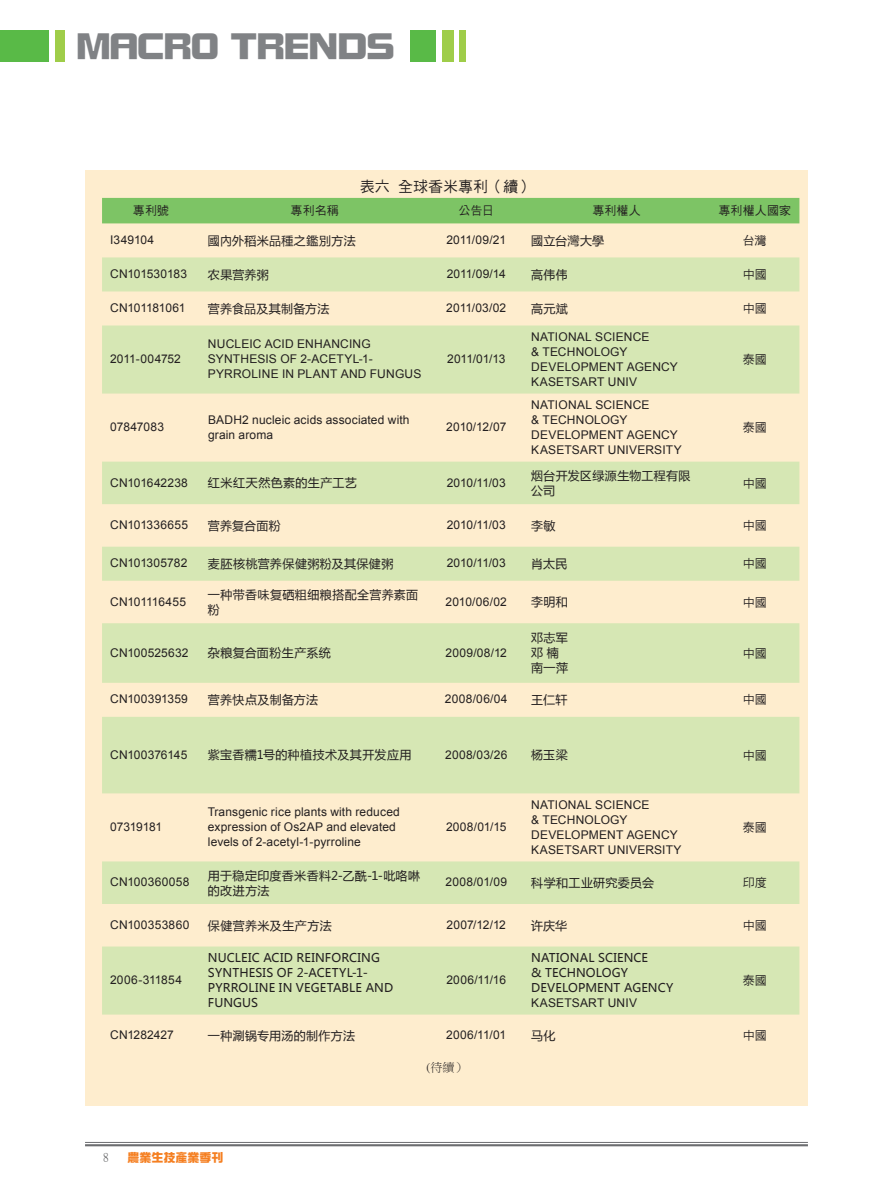
<style>
.page{position:relative;width:893px;height:1191px;background:#fff}
.page>*{position:absolute;margin:0;border:0;box-sizing:border-box;transform-origin:0 0}
.t1{font:36px "DF Zong Yi W9 WINP BF";color:#808285}
.t2{font:15px "DF Hei W5 WIN BF";color:#231f20}
.t3{font:12px/15px "Arial";letter-spacing:.015em;color:#231f20}
.t4{font:12px/15px "Microsoft Ya Hei";letter-spacing:.02em;color:#231f20}
.t5{font:12px "DF Hei W5 WINP BF";letter-spacing:-.005em;color:#231f20}
.t6{font:12px "Arial";letter-spacing:-.005em;color:#231f20}
.t7{font:12px "Microsoft Ya Hei";letter-spacing:.04em;color:#231f20}
.t8{font:12px "Microsoft Ya Hei";letter-spacing:.045em;color:#231f20}
.t9{font:12px "Arial";letter-spacing:-.01em;color:#231f20}
.t10{font:12px "Arial";letter-spacing:-.02em;color:#231f20}
.t11{font:12px "Arial";letter-spacing:-.015em;color:#231f20}
.t12{font:12px "DF Zong Yi W9 WINP BF";color:#f57f21}
.t13{font:12px "Arial";letter-spacing:-.025em;color:#231f20}
.t14{font:12px "P Ming Li U";color:#231f20}
.t15{font:12px "P Ming Li U";color:#57585a}
</style>
<div class="page">
<hr style="left:85px;top:1142px;width:723px;height:1px;background:#6c6d70">
<hr style="left:85px;top:1144px;width:723px;height:2px;background:#6c6d70">
<div style="left:410px;top:30px;width:26px;height:32px;background:#59ba47"></div>
<div style="left:442px;top:30px;width:12px;height:32px;background:#9fcd49"></div>
<div style="left:459px;top:30px;width:7px;height:32px;background:#9fcd49"></div>
<div style="left:55px;top:30px;width:9px;height:32px;background:#9fcd49"></div>
<div style="left:0;top:30px;width:48px;height:32px;background:#59ba47"></div>
<div style="left:85px;top:170px;width:723px;height:936px;background:#feedce"></div>
<div style="left:102px;top:198px;width:697px;height:25px;background:#7dc465"></div>
<svg style="left:102px;top:257px;width:697px;height:757px;fill:#d6e7b4"></svg>
<h1 class="t1" style="left:77px;top:28px;width:319px">MACRO TRENDS</h1>
<p class="t2" style="left:360px;top:179px;width:175px">表六全球香米專利（續）</p>
<p class="t5" style="left:133px;top:205px;width:38px">專利號</p>
<p class="t5" style="left:291px;top:205px;width:50px">專利名稱</p>
<p class="t5" style="left:458px;top:205px;width:37px">公告日</p>
<p class="t5" style="left:592px;top:205px;width:50px">專利權人</p>
<p class="t5" style="left:718px;top:205px;width:74px">專利權人國家</p>
<p class="t3" style="left:110px;top:232px;width:46px">I349104</p>
<p class="t4" style="left:208px;top:232px;width:149px">國內外稻米品種之鑑別方法</p>
<p class="t3" style="left:446px;top:232px;width:61px">2011/09/21</p>
<p class="t4" style="left:531px;top:232px;width:75px">國立台灣大學</p>
<p class="t5" style="left:743px;top:234px;width:25px">台灣</p>
<p class="t9" style="left:110px;top:266px;width:78px">CN101530183</p>
<p class="t4" style="left:208px;top:266px;width:62px">农果营养粥</p>
<p class="t3" style="left:447px;top:266px;width:61px">2011/09/14</p>
<p class="t4" style="left:531px;top:266px;width:38px">高伟伟</p>
<p class="t5" style="left:743px;top:268px;width:25px">中國</p>
<p class="t10" style="left:110px;top:300px;width:77px">CN101181061</p>
<p class="t4" style="left:208px;top:300px;width:123px">营养食品及其制备方法</p>
<p class="t3" style="left:446px;top:300px;width:61px">2011/03/02</p>
<p class="t4" style="left:531px;top:300px;width:38px">高元斌</p>
<p class="t5" style="left:743px;top:302px;width:25px">中國</p>
<p class="t6" style="left:110px;top:351px;width:72px">2011-004752</p>
<p class="t3" style="left:208px;top:336px;width:215px">NUCLEIC ACID ENHANCING<br>SYNTHESIS OF 2-ACETYL-1-<br>PYRROLINE IN PLANT AND FUNGUS</p>
<p class="t3" style="left:447px;top:351px;width:60px">2011/01/13</p>
<p class="t3" style="left:110px;top:419px;width:55px">07847083</p>
<p class="t3" style="left:208px;top:412px;width:203px">BADH2 nucleic acids associated with grain aroma</p>
<p class="t3" style="left:446px;top:419px;width:62px">2010/12/07</p>
<p class="t3" style="left:531px;top:329px;width:148px">NATIONAL SCIENCE<br>&amp; TECHNOLOGY<br>DEVELOPMENT AGENCY<br>KASETSART UNIV</p>
<p class="t3" style="left:531px;top:397px;width:152px">NATIONAL SCIENCE<br>&amp; TECHNOLOGY<br>DEVELOPMENT AGENCY<br>KASETSART UNIVERSITY</p>
<p class="t5" style="left:743px;top:353px;width:26px">泰國</p>
<p class="t5" style="left:743px;top:421px;width:26px">泰國</p>
<p class="t3" style="left:110px;top:475px;width:79px">CN101642238</p>
<p class="t8" style="left:208px;top:475px;width:150px">红米红天然色素的生产工艺</p>
<p class="t3" style="left:447px;top:475px;width:61px">2010/11/03</p>
<p class="t4" style="left:531px;top:467px;width:161px">烟台开发区绿源生物工程有限公司</p>
<p class="t5" style="left:743px;top:477px;width:25px">中國</p>
<p class="t3" style="left:110px;top:517px;width:79px">CN101336655</p>
<p class="t4" style="left:208px;top:517px;width:74px">营养复合面粉</p>
<p class="t3" style="left:447px;top:517px;width:61px">2010/11/03</p>
<p class="t4" style="left:531px;top:517px;width:26px">李敏</p>
<p class="t5" style="left:743px;top:519px;width:25px">中國</p>
<p class="t3" style="left:110px;top:556px;width:79px">CN101305782</p>
<p class="t7" style="left:208px;top:555px;width:187px">麦胚核桃营养保健粥粉及其保健粥</p>
<p class="t3" style="left:447px;top:556px;width:61px">2010/11/03</p>
<p class="t4" style="left:531px;top:556px;width:38px">肖太民</p>
<p class="t5" style="left:743px;top:557px;width:25px">中國</p>
<p class="t11" style="left:110px;top:593px;width:77px">CN101116455</p>
<p class="t4" style="left:208px;top:586px;width:212px">一种带香味复硒粗细粮搭配全营养素面粉</p>
<p class="t3" style="left:446px;top:594px;width:63px">2010/06/02</p>
<p class="t4" style="left:531px;top:594px;width:38px">李明和</p>
<p class="t5" style="left:743px;top:596px;width:25px">中國</p>
<p class="t3" style="left:110px;top:645px;width:80px">CN100525632</p>
<p class="t4" style="left:208px;top:645px;width:124px">杂粮复合面粉生产系统</p>
<p class="t3" style="left:446px;top:645px;width:63px">2009/08/12</p>
<p class="t4" style="left:531px;top:630px;width:38px">邓志军邓 楠南一萍</p>
<p class="t5" style="left:743px;top:647px;width:25px">中國</p>
<p class="t3" style="left:110px;top:692px;width:79px">CN100391359</p>
<p class="t4" style="left:208px;top:692px;width:112px">营养快点及制备方法</p>
<p class="t3" style="left:445px;top:692px;width:64px">2008/06/04</p>
<p class="t4" style="left:531px;top:692px;width:38px">王仁轩</p>
<p class="t5" style="left:743px;top:694px;width:25px">中國</p>
<p class="t6" style="left:110px;top:746px;width:79px">CN100376145</p>
<p class="t4" style="left:208px;top:747px;width:205px">紫宝香糯1号的种植技术及其开发应用</p>
<p class="t3" style="left:445px;top:747px;width:64px">2008/03/26</p>
<p class="t4" style="left:531px;top:747px;width:38px">杨玉梁</p>
<p class="t5" style="left:743px;top:749px;width:25px">中國</p>
<p class="t13" style="left:110px;top:819px;width:54px">07319181</p>
<p class="t3" style="left:208px;top:804px;width:193px">Transgenic rice plants with reduced expression of Os2AP and elevated levels of 2-acetyl-1-pyrroline</p>
<p class="t3" style="left:446px;top:819px;width:62px">2008/01/15</p>
<p class="t3" style="left:531px;top:797px;width:152px">NATIONAL SCIENCE<br>&amp; TECHNOLOGY<br>DEVELOPMENT AGENCY<br>KASETSART UNIVERSITY</p>
<p class="t5" style="left:743px;top:821px;width:26px">泰國</p>
<p class="t3" style="left:110px;top:874px;width:81px">CN100360058</p>
<p class="t4" style="left:208px;top:867px;width:214px">用于稳定印度香米香料2-乙酰-1-吡咯啉的改进方法</p>
<p class="t3" style="left:446px;top:874px;width:63px">2008/01/09</p>
<p class="t4" style="left:531px;top:875px;width:125px">科学和工业研究委员会</p>
<p class="t5" style="left:743px;top:876px;width:25px">印度</p>
<p class="t3" style="left:110px;top:917px;width:81px">CN100353860</p>
<p class="t4" style="left:208px;top:917px;width:125px">保健营养米及生产方法</p>
<p class="t3" style="left:447px;top:917px;width:61px">2007/12/12</p>
<p class="t4" style="left:531px;top:917px;width:38px">许庆华</p>
<p class="t5" style="left:743px;top:919px;width:25px">中國</p>
<p class="t3" style="left:110px;top:972px;width:73px">2006-311854</p>
<p class="t4" style="left:208px;top:950px;width:187px">NUCLEIC ACID REINFORCING<br>SYNTHESIS OF 2-ACETYL-1-<br>PYRROLINE IN VEGETABLE AND<br>FUNGUS</p>
<p class="t3" style="left:446px;top:972px;width:61px">2006/11/16</p>
<p class="t4" style="left:531px;top:950px;width:144px">NATIONAL SCIENCE<br>&amp; TECHNOLOGY<br>DEVELOPMENT AGENCY</p>
<p class="t3" style="left:531px;top:995px;width:107px">KASETSART UNIV</p>
<p class="t5" style="left:743px;top:974px;width:26px">泰國</p>
<p class="t3" style="left:110px;top:1027px;width:65px">CN1282427</p>
<p class="t4" style="left:208px;top:1028px;width:149px">一种涮锅专用汤的制作方法</p>
<p class="t3" style="left:446px;top:1027px;width:61px">2006/11/01</p>
<p class="t4" style="left:531px;top:1028px;width:26px">马化</p>
<p class="t5" style="left:743px;top:1029px;width:25px">中國</p>
<p class="t14" style="left:427px;top:1061px;width:41px">(待續）</p>
<p class="t15" style="left:103px;top:1151px;width:7px">8</p>
<p class="t12" style="left:128px;top:1151px;width:97px">農業生技產業季刊</p>
</div>
